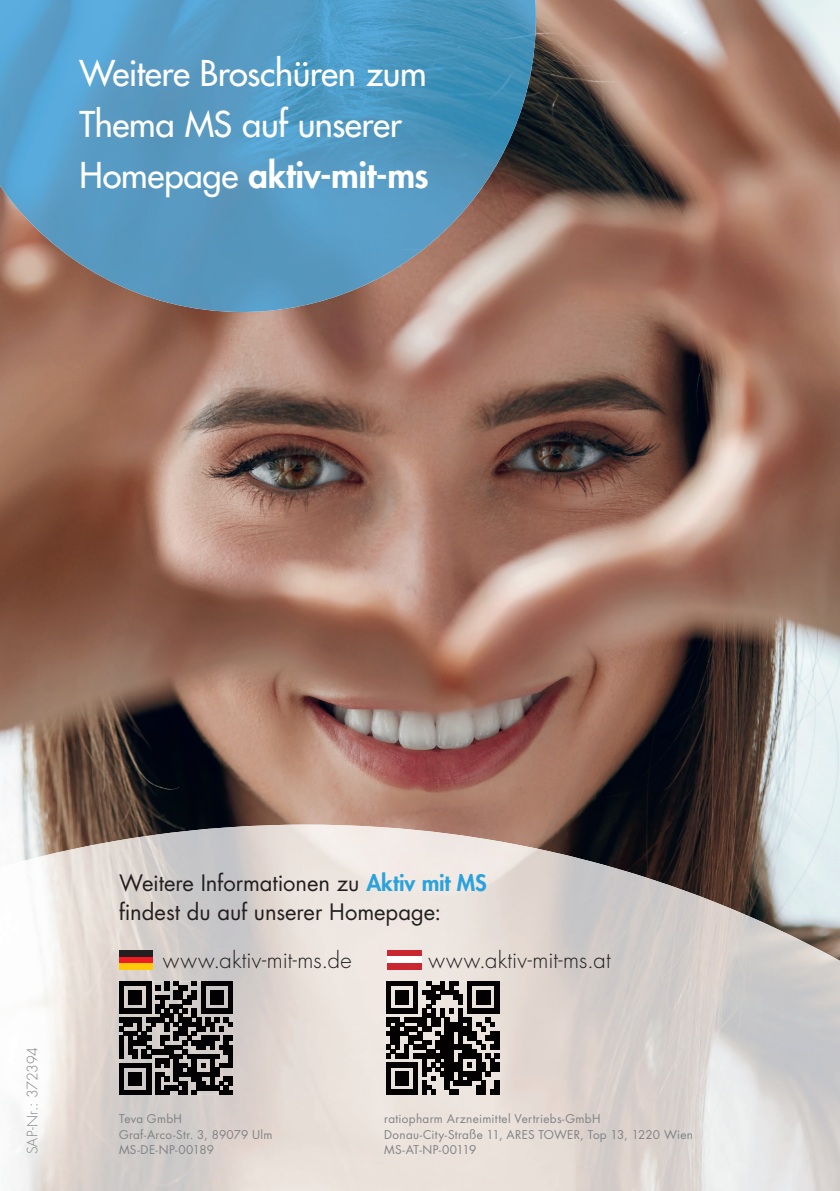
<style>
.page{position:relative;width:840px;height:1191px;background:#fff}
.page>*{position:absolute;margin:0;border:0;box-sizing:border-box;transform-origin:0 0}
.t1{font:500 34.6px/51.2px "Futura Std";letter-spacing:-.015em;color:#fff}
.t2{font:22px/29.4px "Futura Std";letter-spacing:-.005em;color:#231f20}
.t3{font:300 22px "Futura Std";letter-spacing:.01em;color:#231f20}
.t4{font:300 14px "Futura Std";letter-spacing:-.005em;color:#808285}
.t5{font:11.8px/15.6px "Futura Std";letter-spacing:.025em;color:#808285}
.s1{font-weight:800}
.s2{font-weight:800;color:#2aa2db}
</style>
<div class="page">
<img style="left:0;top:0;width:839px;height:896px">
<img style="left:0;top:0;width:401px;height:187px">
<img style="left:401px;top:0;width:134px;height:250px">
<img style="left:1px;top:187px;width:334px;height:125px">
<img style="left:334px;top:187px;width:68px;height:110px">
<img style="left:401px;top:249px;width:22px;height:16px">
<img style="left:0;top:828px;width:209px;height:179px">
<img style="left:209px;top:824px;width:211px;height:367px">
<img style="left:419px;top:830px;width:211px;height:177px">
<img style="left:629px;top:872px;width:71px;height:319px">
<img style="left:699px;top:896px;width:140px;height:295px">
<img style="left:11px;top:1007px;width:128px;height:184px">
<img style="left:490px;top:1007px;width:140px;height:184px">
<div style="left:139px;top:1094px;width:71px;height:97px;background:#cfcbc9"></div>
<div style="left:419px;top:1094px;width:71px;height:97px;background:#ebe2db"></div>
<svg style="left:119px;top:981px;width:114px;height:113px;background:#524f4f"></svg>
<div style="left:119px;top:963px;width:33px;height:6px;background:#feca0a"></div>
<div style="left:119px;top:956px;width:33px;height:7px;background:#ee1d23"></div>
<div style="left:119px;top:950px;width:33px;height:6px;background:#231f20"></div>
<svg style="left:386px;top:981px;width:113px;height:113px;background:#595554"></svg>
<div style="left:387px;top:950px;width:34px;height:6px;background:#c92830"></div>
<div style="left:387px;top:963px;width:34px;height:6px;background:#c92830"></div>
<div style="left:387px;top:956px;width:34px;height:7px;background:#fff"></div>
<h1 class="t1" style="left:79px;top:48px;width:350px">Weitere Broschüren zum<br>Thema MS auf unserer<br>Homepage <span class="s1">aktiv-mit-ms</span></h1>
<p class="t4" style="left:24px;top:1154px;width:109px;rotate:-90deg">SA P-Nr.: 372394</p>
<h2 class="t2" style="left:119px;top:868px;width:369px">Weitere Informationen zu <span class="s2">Aktiv mit MS </span>findest du auf unserer Homepage:</h2>
<h2 class="t3" style="left:163px;top:947px;width:190px">www.aktiv-mit-ms.de</h2>
<h2 class="t3" style="left:428px;top:947px;width:183px">www.aktiv-mit-ms.at</h2>
<p class="t5" style="left:119px;top:1111px;width:155px">Teva GmbH<br>Graf-Arco-Str. 3, 89079 Ulm<br>MS-DE-NP-00189</p>
<p class="t5" style="left:384px;top:1111px;width:310px">ratiopharm Arzneimittel Vertriebs-GmbH<br>Donau-City-Straße 11, ARES TOWER, Top 13, 1220 Wien<br>MS-AT-NP-00119</p>
</div>
